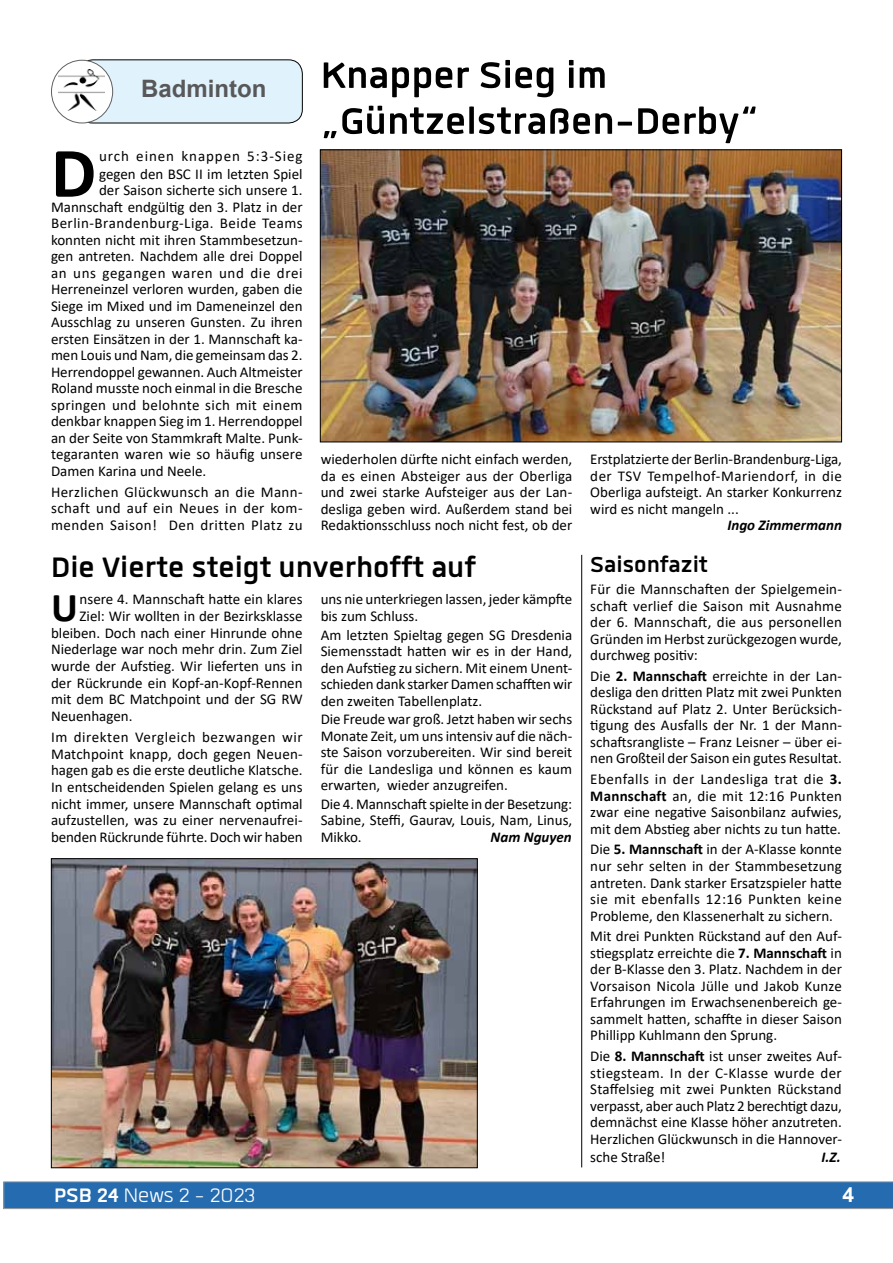
<style>
.page{position:relative;width:893px;height:1263px;background:#fff}
.page>*{position:absolute;margin:0;border:0;box-sizing:border-box;transform-origin:0 0}
.t1{font:700 71.7px "Calibri";color:#000}
.t2{font:700 51px/45.9px "Quan";color:#000}
.t3{font:700 41.25px "Calibri";color:#000}
.t4{font:700 39px "Quan";color:#000}
.t5{font:700 30px "Quan";color:#000}
.t6{font:27px "Quan";color:#fff}
.t7{font:700 24px "Arial";color:#58585a}
.t8{font:700 21px "Arial";color:#fff}
.t9{font:15px/16.5px "Calibri";color:#000;text-align:justify}
.t10{font:italic 700 15px "Calibri";color:#000}
.s1{font-weight:700}
</style>
<div class="page">
<svg style="left:3px;top:1181px;width:890px;height:28px;background:#2f6fae"></svg>
<img style="left:322px;top:151px;width:518px;height:289px">
<div style="left:320px;top:149px;width:522px;height:293px;border:1px solid #000"></div>
<div style="left:79px;top:60px;width:223px;height:63px;background:#e0f2fb;border-radius:14px"></div>
<div style="left:79px;top:60px;width:224px;height:63px;border:1px solid #000;border-radius:14px"></div>
<div style="left:51px;top:60px;width:62px;height:63px;background:#fff;border-radius:50%"></div>
<div style="left:51px;top:60px;width:62px;height:63px;border:1px solid #606163;border-radius:50%"></div>
<img style="left:59px;top:69px;width:45px;height:42px">
<img style="left:53px;top:860px;width:423px;height:306px">
<div style="left:51px;top:858px;width:427px;height:310px;border:1px solid #000"></div>
<hr style="left:581px;top:555px;width:1px;height:612px;background:#000">
<h3 class="t7" style="left:141px;top:72px;width:127px">Badminton</h3>
<h1 class="t1" style="left:51px;top:122px;width:47px">D</h1>
<p class="t9" style="left:99px;top:146px;width:205px;line-height:18px">urch einen knappen 5:3-Sieg gegen den BSC II im letzten Spiel</p>
<p class="t9" style="left:51px;top:182px;width:253px;text-indent:48px">der Saison sicherte sich unsere 1.<br>Mannschaft endgültig den 3. Platz in der Berlin-Brandenburg-Liga. Beide Teams konnten nicht mit ihren Stammbesetzun&shy;gen antreten. Nachdem alle drei Doppel an uns gegangen waren und die drei Herreneinzel verloren wurden, gaben die Siege im Mixed und im Dameneinzel den Ausschlag zu unseren Gunsten. Zu ihren ersten Einsätzen in der 1. Mannschaft ka&shy;men Louis und Nam, die gemeinsam das 2.<br>Herrendoppel gewannen. Auch Altmeister Roland musste noch einmal in die Bresche springen und belohnte sich mit einem denkbar knappen Sieg im 1. Herrendoppel an der Seite von Stammkraft Malte. Punk&shy;tegaranten waren wie so häufig unsere Damen Karina und Neele.</p>
<p class="t9" style="left:51px;top:483px;width:253px">Herzlichen Glückwunsch an die Mann&shy;schaft und auf ein Neues in der kom&shy;menden Saison! Den dritten Platz zu</p>
<h2 class="t2" style="left:321px;top:52px;width:440px">Knapper Sieg im „Güntzelstraßen-Derby“</h2>
<p class="t9" style="left:321px;top:450px;width:253px">wiederholen dürfte nicht einfach werden, da es einen Absteiger aus der Oberliga und zwei starke Aufsteiger aus der Lan&shy;desliga geben wird. Außerdem stand bei Redaktionsschluss noch nicht fest, ob der</p>
<p class="t9" style="left:590px;top:450px;width:253px">Erstplatzierte der Berlin-Brandenburg-Liga, der TSV Tempelhof-Mariendorf, in die Oberliga aufsteigt. An starker Konkurrenz wird es nicht mangeln ...</p>
<p class="t10" style="left:727px;top:514px;width:116px">Ingo Zimmermann</p>
<h3 class="t4" style="left:51px;top:548px;width:426px">Die Vierte steigt unverhofft auf</h3>
<h3 class="t3" style="left:51px;top:578px;width:28px">U</h3>
<p class="t9" style="left:80px;top:591px;width:225px">nsere 4. Mannschaft hatte ein klares</p>
<p class="t9" style="left:80px;top:607px;width:225px">Ziel: Wir wollten in der Bezirksklasse</p>
<p class="t9" style="left:51px;top:624px;width:253px">bleiben. Doch nach einer Hinrunde ohne</p>
<p class="t9" style="left:51px;top:641px;width:253px">Niederlage war noch mehr drin. Zum Ziel</p>
<p class="t9" style="left:51px;top:657px;width:253px">wurde der Aufstieg. Wir lieferten uns in</p>
<p class="t9" style="left:51px;top:674px;width:253px">der Rückrunde ein Kopf-an-Kopf-Rennen</p>
<p class="t9" style="left:51px;top:691px;width:253px">mit dem BC Matchpoint und der SG RW</p>
<p class="t9" style="left:51px;top:707px;width:83px">Neuenhagen.</p>
<p class="t9" style="left:51px;top:728px;width:253px">Im direkten Vergleich bezwangen wir Matchpoint knapp, doch gegen Neuen&shy;hagen gab es die erste deutliche Klatsche.<br>In entscheidenden Spielen gelang es uns nicht immer, unsere Mannschaft optimal aufzustellen, was zu einer nervenaufrei&shy;benden Rückrunde führte. Doch wir haben</p>
<p class="t9" style="left:321px;top:591px;width:253px">uns nie unterkriegen lassen, jeder kämpfte bis zum Schluss.</p>
<p class="t9" style="left:321px;top:626px;width:253px">Am letzten Spieltag gegen SG Dresdenia Siemensstadt hatten wir es in der Hand, den Aufstieg zu sichern. Mit einem Unent&shy;schieden dank starker Damen schafften wir den zweiten Tabellenplatz.</p>
<p class="t9" style="left:321px;top:710px;width:253px">Die Freude war groß. Jetzt haben wir sechs Monate Zeit, um uns intensiv auf die näch&shy;ste Saison vorzubereiten. Wir sind bereit für die Landesliga und können es kaum erwarten, wieder anzugreifen.</p>
<p class="t9" style="left:321px;top:795px;width:253px">Die 4. Mannschaft spielte in der Besetzung:<br>Sabine, Steffi, Gaurav, Louis, Nam, Linus, Mikko.</p>
<p class="t10" style="left:491px;top:826px;width:83px">Nam Nguyen</p>
<h3 class="t5" style="left:590px;top:550px;width:119px">Saisonfazit</h3>
<p class="t9" style="left:590px;top:580px;width:253px">Für die Mannschaften der Spielgemein&shy;schaft verlief die Saison mit Ausnahme der 6. Mannschaft, die aus personellen Gründen im Herbst zurückgezogen wurde, durchweg positiv:</p>
<p class="t9" style="left:590px;top:667px;width:253px">Die <span class="s1">2. Mannschaft</span> erreichte in der Lan&shy;desliga den dritten Platz mit zwei Punkten Rückstand auf Platz 2. Unter Berücksich&shy;tigung des Ausfalls der Nr. 1 der Mann&shy;schaftsrangliste – Franz Leisner – über ei&shy;nen Großteil der Saison ein gutes Resultat.</p>
<p class="t9" style="left:590px;top:771px;width:253px">Ebenfalls in der Landesliga trat die <span class="s1">3.<br>Mannschaft</span> an, die mit 12:16 Punkten zwar eine negative Saisonbilanz aufwies, mit dem Abstieg aber nichts zu tun hatte.</p>
<p class="t9" style="left:590px;top:841px;width:253px">Die <span class="s1">5. Mannschaft</span> in der A-Klasse konnte nur sehr selten in der Stammbesetzung antreten. Dank starker Ersatzspieler hatte sie mit ebenfalls 12:16 Punkten keine Probleme, den Klassenerhalt zu sichern.</p>
<p class="t9" style="left:590px;top:928px;width:253px">Mit drei Punkten Rückstand auf den Auf&shy;stiegsplatz erreichte die <span class="s1">7. Mannschaft</span> in der B-Klasse den 3. Platz. Nachdem in der Vorsaison Nicola Jülle und Jakob Kunze Erfahrungen im Erwachsenenbereich ge&shy;sammelt hatten, schaffte in dieser Saison Phillipp Kuhlmann den Sprung.</p>
<p class="t9" style="left:590px;top:1047px;width:253px">Die <span class="s1">8. Mannschaft</span> ist unser zweites Auf&shy;stiegsteam. In der C-Klasse wurde der Staffelsieg mit zwei Punkten Rückstand verpasst, aber auch Platz 2 berechtigt dazu, demnächst eine Klasse höher anzutreten.<br>Herzlichen Glückwunsch in die Hannover-</p>
<p class="t9" style="left:590px;top:1148px;width:77px">sche Straße!</p>
<p class="t10" style="left:821px;top:1146px;width:21px">I.Z.</p>
<h3 class="t6" style="left:54px;top:1183px;width:203px"><span class="s1">PSB 24</span> News 2 - 2023</h3>
<h3 class="t8" style="left:842px;top:1180px;width:13px">4</h3>
</div>
